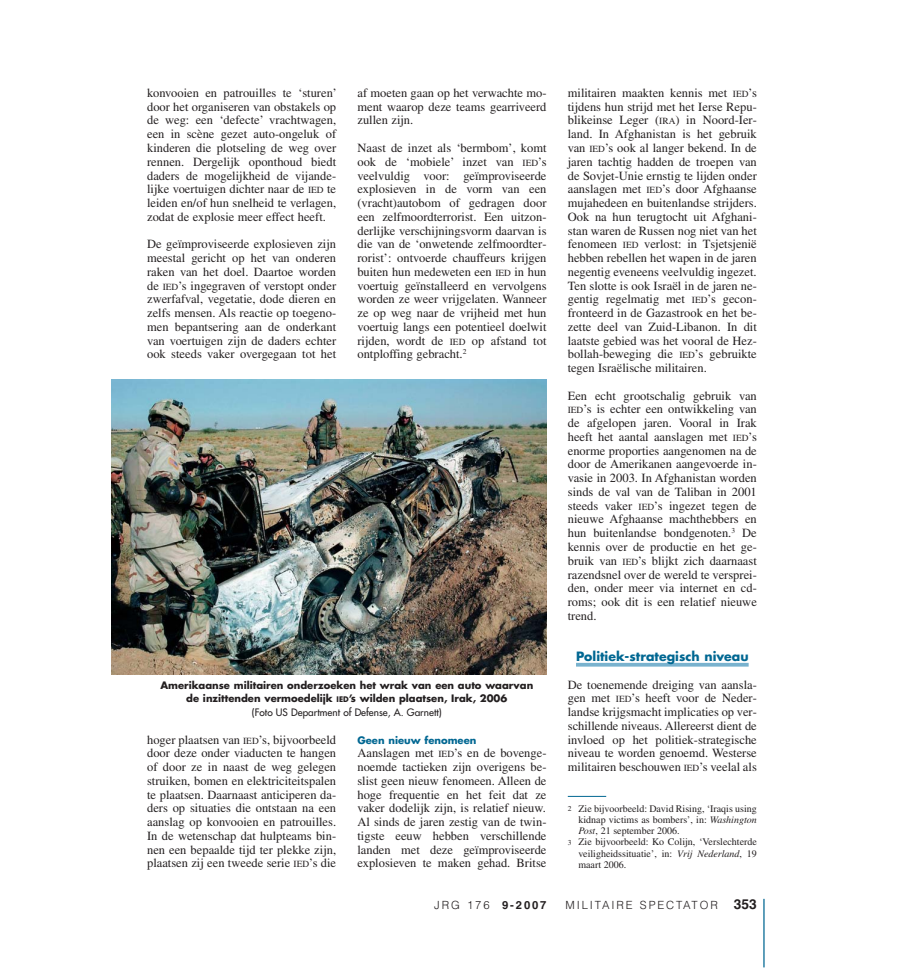
<style>
.page{position:relative;width:904px;height:968px;background:#fff}
.page>*{position:absolute;margin:0;border:0;box-sizing:border-box;transform-origin:0 0}
.t1{font:12.5px/13.8px "Times";color:#231f20;text-align:justify}
.t2{font:700 12.5px "Futura";color:#006792}
.t3{font:300 11.25px "Helvetica";letter-spacing:.165em;color:#231f20}
.t4{font:10px "Times";color:#231f20}
.t5{font:700 10px/13.8px "Futura";color:#231f20;text-align:center}
.t6{font:700 10px "Futura";color:#006792}
.s1{font-size:9.38px}
.s2{font-size:7.5px}
.s3{font-weight:400}
.s4{font-style:italic}
.s5{font-weight:700}
.s6{font-weight:700;font-size:13.75px}
</style>
<div class="page">
<hr style="left:763px;top:898px;width:1px;height:69px;background:#006792">
<svg style="left:576px;top:662px;width:172px;height:4px"></svg>
<hr style="left:568px;top:796px;width:38px;height:1px;background:#006792">
<img style="left:112px;top:379px;width:434px;height:295px">
<p class="t1" style="left:147px;top:87px;width:191px">konvooien en patrouilles te ‘sturen’ door het organiseren van obstakels op de weg: een ‘defecte’ vrachtwagen, een in scène gezet auto-ongeluk of kinderen die plotseling de weg over rennen. Dergelijk oponthoud biedt daders de mogelijkheid de vijande - lijke voertuigen dichter naar de <span class="s1">IED</span> te leiden en/of hun snelheid te verlagen, zodat de explosie meer effect heeft.</p>
<p class="t1" style="left:147px;top:238px;width:190px">De geïmproviseerde explosieven zijn meestal gericht op het van onderen raken van het doel. Daartoe worden de <span class="s1">IED</span>’s ingegraven of verstopt onder zwerfafval, vegetatie, dode dieren en zelfs mensen. Als reactie op toegeno&shy;men bepantsering aan de onderkant van voertuigen zijn de daders echter ook steeds vaker overgegaan tot het</p>
<p class="t1" style="left:357px;top:87px;width:190px">af moeten gaan op het verwachte mo&shy;ment waarop deze teams gearriveerd zullen zijn.</p>
<p class="t1" style="left:357px;top:142px;width:190px">Naast de inzet als ‘bermbom’, komt ook de ‘mobiele’ inzet van <span class="s1">IED</span>’s veelvuldig voor: geïmproviseerde explosieven in de vorm van een (vracht)autobom of gedragen door een zelfmoordterrorist. Een uitzon&shy;derlijke verschijningsvorm daarvan is die van de ‘onwetende zelfmoordter&shy;rorist’: ontvoerde chauffeurs krijgen buiten hun medeweten een <span class="s1">IED</span> in hun voertuig geïnstalleerd en vervolgens worden ze weer vrijgelaten. Wanneer ze op weg naar de vrijheid met hun voertuig langs een potentieel doelwit rijden, wordt de <span class="s1">IED</span> op afstand tot ontploffing gebracht.<sup>2</sup></p>
<p class="t5" style="left:160px;top:678px;width:374px">Amerikaanse militairen onderzoeken het wrak van een auto waarvan de inzittenden vermoedelijk <span class="s2">IED</span>’s wilden plaatsen, Irak, 2006<br><span class="s3">(Foto US Department of Defense, A. Garnett)</span></p>
<p class="t1" style="left:147px;top:733px;width:190px">hoger plaatsen van <span class="s1">IED</span>’s, bijvoorbeeld door deze onder viaducten te hangen of door ze in naast de weg gelegen struiken, bomen en elektriciteitspalen te plaatsen. Daarnaast anticiperen da&shy;ders op situaties die ontstaan na een aanslag op konvooien en patrouilles.<br>In de wetenschap dat hulpteams bin&shy;nen een bepaalde tijd ter plekke zijn, plaatsen zij een tweede serie <span class="s1">IED</span>’s die</p>
<p class="t6" style="left:357px;top:735px;width:120px">Geen nieuw fenomeen</p>
<p class="t1" style="left:357px;top:747px;width:190px">Aanslagen met <span class="s1">IED</span>’s en de bovenge&shy;noemde tactieken zijn overigens be&shy;slist geen nieuw fenomeen. Alleen de hoge frequentie en het feit dat ze vaker dodelijk zijn, is relatief nieuw.<br>Al sinds de jaren zestig van de twin&shy;tigste eeuw hebben verschillende landen met deze geïmproviseerde explosieven te maken gehad. Britse</p>
<p class="t1" style="left:568px;top:87px;width:190px">militairen maakten kennis met <span class="s1">IED</span>’s tijdens hun strijd met het Ierse Repu&shy;blikeinse Leger (<span class="s1">IRA</span>) in Noord-Ier&shy;land. In Afghanistan is het gebruik van <span class="s1">IED</span>’s ook al langer bekend. In de jaren tachtig hadden de troepen van de Sovjet-Unie ernstig te lijden onder aanslagen met <span class="s1">IED</span>’s door Afghaanse mujahedeen en buitenlandse strijders.<br>Ook na hun terugtocht uit Afghani&shy;stan waren de Russen nog niet van het fenomeen <span class="s1">IED</span> verlost: in Tsjetsjenië hebben rebellen het wapen in de jaren negentig eveneens veelvuldig ingezet.<br>Ten slotte is ook Israël in de jaren ne&shy;gentig regelmatig met <span class="s1">IED</span>’s gecon&shy;fronteerd in de Gazastrook en het be&shy;zette deel van Zuid-Libanon. In dit laatste gebied was het vooral de Hez&shy;bollah-beweging die <span class="s1">IED</span>’s gebruikte tegen Israëlische militairen.</p>
<p class="t1" style="left:568px;top:389px;width:190px">Een echt grootschalig gebruik van <span class="s1">IED</span>’s is echter een ontwikkeling van de afgelopen jaren. Vooral in Irak heeft het aantal aanslagen met <span class="s1">IED</span>’s enorme proporties aangenomen na de door de Amerikanen aangevoerde in&shy;vasie in 2003. In Afghanistan worden sinds de val van de Taliban in 2001 steeds vaker <span class="s1">IED</span>’s ingezet tegen de nieuwe Afghaanse machthebbers en hun buitenlandse bondgenoten.<sup>3</sup> De kennis over de productie en het ge&shy;bruik van <span class="s1">IED</span>’s blijkt zich daarnaast razendsnel over de wereld te versprei&shy;den, onder meer via internet en cd&shy;roms; ook dit is een relatief nieuwe trend.</p>
<p class="t2" style="left:576px;top:650px;width:174px">Politiek-strategisch niveau</p>
<p class="t1" style="left:568px;top:678px;width:190px">De toenemende dreiging van aansla&shy;gen met <span class="s1">IED</span>’s heeft voor de Neder&shy;landse krijgsmacht implicaties op ver&shy;schillende niveaus. Allereerst dient de invloed op het politiek-strategische niveau te worden genoemd. Westerse militairen beschouwen <span class="s1">IED</span>’s veelal als</p>
<p class="t4" style="left:568px;top:804px;width:190px"><span class="s2">2</span> Zie bijvoorbeeld: David Rising, ‘Iraqis using</p>
<p class="t4" style="left:578px;top:815px;width:180px">kidnap victims as bombers’, in: <span class="s4">Washington</span></p>
<p class="t4" style="left:578px;top:826px;width:103px"><span class="s4">Post</span>, 21 september 2006.</p>
<p class="t4" style="left:568px;top:838px;width:190px"><span class="s2">3</span> Zie bijvoorbeeld: Ko Colijn, ‘Verslechterde</p>
<p class="t4" style="left:578px;top:849px;width:180px">veiligheidssituatie’, in: <span class="s4">Vrij Nederland</span>, 19</p>
<p class="t4" style="left:578px;top:860px;width:50px">maart 2006.</p>
<p class="t3" style="left:434px;top:900px;width:114px">JRG 176 <span class="s5">9-2007</span></p>
<p class="t3" style="left:565px;top:900px;width:193px">MILITAIRE SPECTATOR <span class="s6">353</span></p>
</div>
